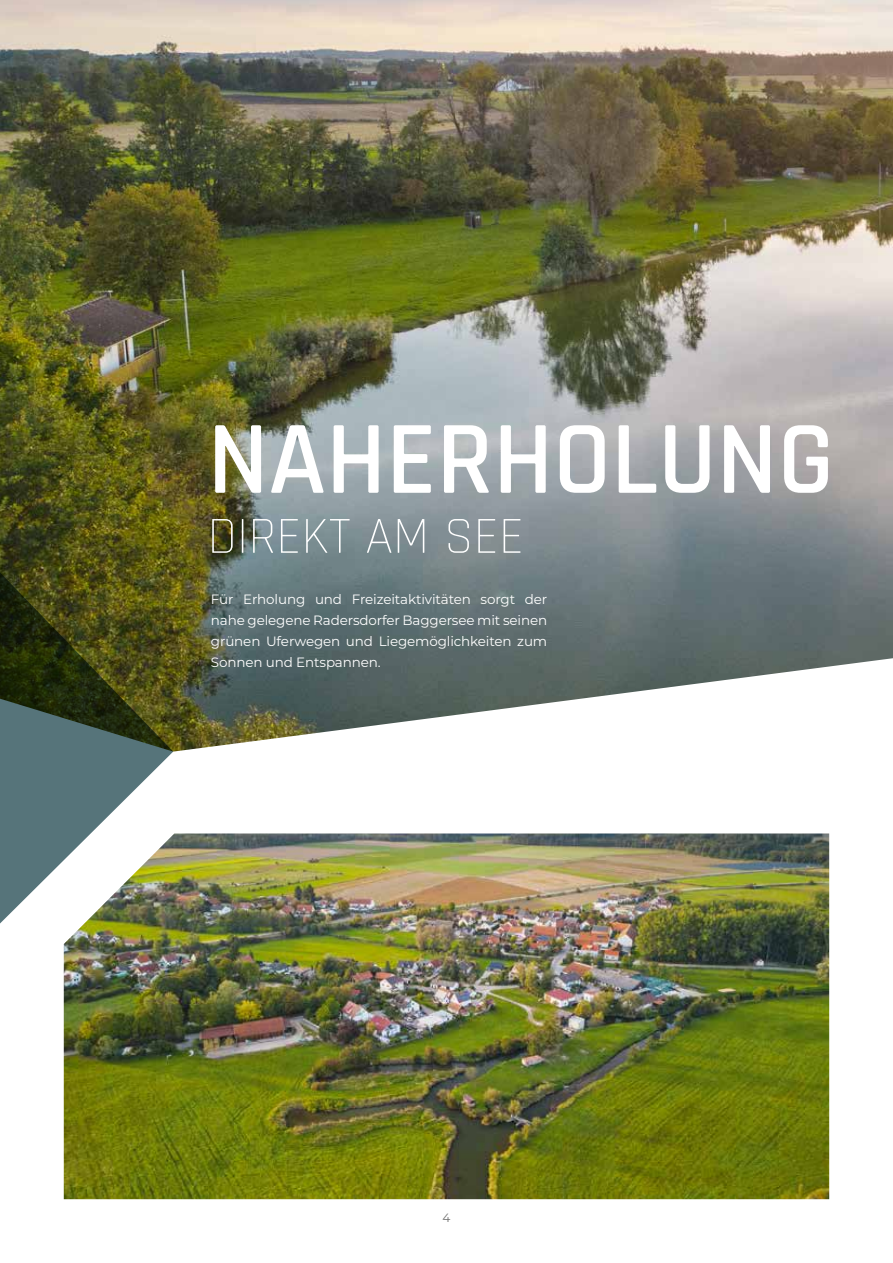
<style>
.page{position:relative;width:893px;height:1263px;background:#fff}
.page>*{position:absolute;margin:0;border:0;box-sizing:border-box;transform-origin:0 0}
.t1{font:600 105px "Rajdhani";color:#fff}
.t2{font:300 52.5px "Rajdhani";color:#fff}
.t3{font:13.5px/21px "Montserrat";letter-spacing:-.01em;color:#fff;text-align:justify}
.t4{font:12px "Montserrat";color:#6f6f6e}
</style>
<div class="page">
<img style="left:0;top:0;width:893px;height:658px">
<svg style="left:173px;top:658px;width:720px;height:276px"></svg>
<svg style="left:0;top:370px;width:173px;height:554px;background:#585f3a"></svg>
<img style="left:64px;top:833px;width:765px;height:366px">
<svg style="left:859px;top:675px;width:34px;height:259px"></svg>
<h1 class="t1" style="left:208px;top:397px;width:628px">NAHERHOLUNG</h1>
<h2 class="t2" style="left:208px;top:507px;width:318px">DIREKT AM SEE</h2>
<p class="t3" style="left:211px;top:588px;width:338px">Für Erholung und Freizeitaktivitäten sorgt der nahe gelegene Radersdorfer Baggersee mit seinen grünen Uferwegen und Liegemöglichkeiten zum Sonnen und Entspannen.</p>
<p class="t4" style="left:442px;top:1209px;width:9px">4</p>
</div>
